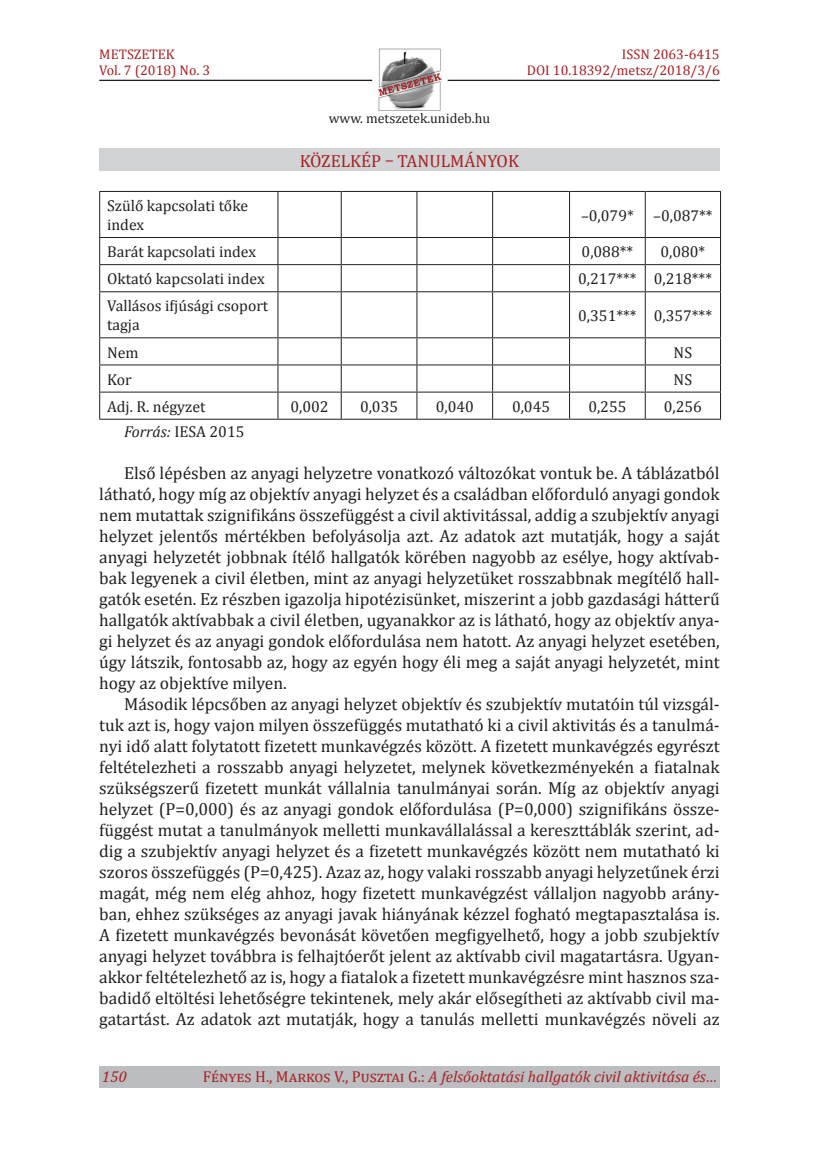
<style>
.page{position:relative;width:819px;height:1166px;background:#fff}
.page>*{position:absolute;margin:0;border:0;box-sizing:border-box;transform-origin:0 0}
.t1{font:17.5px/21px "Cambria";color:#231f20;text-align:justify}
.t2{font:17.5px "Cambria";color:#a72023}
.t3{font:15.75px/18.9px "Cambria";color:#231f20}
.t4{font:italic 15.75px "Cambria";color:#a72023}
.t5{font:14px/15.8px "Cambria";color:#a72023}
.t6{font:14px "Cambria";color:#231f20}
.s1{font-style:italic}
.s2{font-style:normal}
</style>
<div class="page">
<img style="left:378px;top:48px;width:64px;height:63px">
<hr style="left:99px;top:80px;width:273px;height:1px;background:#231f20">
<hr style="left:447px;top:80px;width:272px;height:1px;background:#231f20">
<div style="left:99px;top:1067px;width:620px;height:21px;background:#bcbdc0"></div>
<div style="left:99px;top:148px;width:620px;height:23px;background:#d1d2d4"></div>
<hr style="left:720px;top:192px;width:1px;height:45px;background:#231f20">
<svg style="left:720px;top:238px;width:1px;height:53px"></svg>
<hr style="left:720px;top:292px;width:1px;height:45px;background:#231f20">
<hr style="left:99px;top:191px;width:179px;height:1px;background:#231f20">
<hr style="left:278px;top:191px;width:63px;height:1px;background:#231f20">
<hr style="left:341px;top:191px;width:76px;height:1px;background:#231f20">
<hr style="left:417px;top:191px;width:75px;height:1px;background:#231f20">
<hr style="left:492px;top:191px;width:77px;height:1px;background:#231f20">
<hr style="left:569px;top:191px;width:76px;height:1px;background:#231f20">
<hr style="left:645px;top:191px;width:76px;height:1px;background:#231f20">
<hr style="left:99px;top:237px;width:179px;height:1px;background:#231f20">
<hr style="left:278px;top:237px;width:63px;height:1px;background:#231f20">
<hr style="left:341px;top:237px;width:76px;height:1px;background:#231f20">
<hr style="left:417px;top:237px;width:75px;height:1px;background:#231f20">
<hr style="left:492px;top:237px;width:77px;height:1px;background:#231f20">
<hr style="left:569px;top:237px;width:76px;height:1px;background:#231f20">
<hr style="left:645px;top:237px;width:76px;height:1px;background:#231f20">
<hr style="left:99px;top:264px;width:179px;height:1px;background:#231f20">
<hr style="left:278px;top:264px;width:63px;height:1px;background:#231f20">
<hr style="left:341px;top:264px;width:76px;height:1px;background:#231f20">
<hr style="left:417px;top:264px;width:75px;height:1px;background:#231f20">
<hr style="left:492px;top:264px;width:77px;height:1px;background:#231f20">
<hr style="left:569px;top:264px;width:76px;height:1px;background:#231f20">
<hr style="left:645px;top:264px;width:76px;height:1px;background:#231f20">
<hr style="left:99px;top:291px;width:179px;height:1px;background:#231f20">
<hr style="left:278px;top:291px;width:63px;height:1px;background:#231f20">
<hr style="left:341px;top:291px;width:76px;height:1px;background:#231f20">
<hr style="left:417px;top:291px;width:75px;height:1px;background:#231f20">
<hr style="left:492px;top:291px;width:77px;height:1px;background:#231f20">
<hr style="left:569px;top:291px;width:76px;height:1px;background:#231f20">
<hr style="left:645px;top:291px;width:76px;height:1px;background:#231f20">
<hr style="left:99px;top:337px;width:179px;height:1px;background:#231f20">
<hr style="left:278px;top:337px;width:63px;height:1px;background:#231f20">
<hr style="left:341px;top:337px;width:76px;height:1px;background:#231f20">
<hr style="left:417px;top:337px;width:75px;height:1px;background:#231f20">
<hr style="left:492px;top:337px;width:77px;height:1px;background:#231f20">
<hr style="left:569px;top:337px;width:76px;height:1px;background:#231f20">
<hr style="left:645px;top:337px;width:76px;height:1px;background:#231f20">
<hr style="left:99px;top:364px;width:179px;height:1px;background:#231f20">
<hr style="left:278px;top:364px;width:63px;height:1px;background:#231f20">
<hr style="left:341px;top:364px;width:76px;height:1px;background:#231f20">
<hr style="left:417px;top:364px;width:75px;height:1px;background:#231f20">
<hr style="left:492px;top:364px;width:77px;height:1px;background:#231f20">
<hr style="left:569px;top:364px;width:76px;height:1px;background:#231f20">
<hr style="left:645px;top:364px;width:76px;height:1px;background:#231f20">
<hr style="left:99px;top:392px;width:179px;height:1px;background:#231f20">
<hr style="left:278px;top:392px;width:63px;height:1px;background:#231f20">
<hr style="left:341px;top:392px;width:76px;height:1px;background:#231f20">
<hr style="left:417px;top:392px;width:75px;height:1px;background:#231f20">
<hr style="left:492px;top:392px;width:77px;height:1px;background:#231f20">
<hr style="left:569px;top:392px;width:76px;height:1px;background:#231f20">
<hr style="left:645px;top:392px;width:76px;height:1px;background:#231f20">
<hr style="left:99px;top:419px;width:179px;height:1px;background:#231f20">
<hr style="left:278px;top:419px;width:63px;height:1px;background:#231f20">
<hr style="left:341px;top:419px;width:76px;height:1px;background:#231f20">
<hr style="left:417px;top:419px;width:75px;height:1px;background:#231f20">
<hr style="left:492px;top:419px;width:77px;height:1px;background:#231f20">
<hr style="left:569px;top:419px;width:76px;height:1px;background:#231f20">
<hr style="left:645px;top:419px;width:76px;height:1px;background:#231f20">
<hr style="left:99px;top:192px;width:1px;height:45px;background:#231f20">
<hr style="left:277px;top:192px;width:1px;height:45px;background:#231f20">
<hr style="left:341px;top:192px;width:1px;height:45px;background:#231f20">
<hr style="left:416px;top:192px;width:1px;height:45px;background:#231f20">
<hr style="left:492px;top:192px;width:1px;height:45px;background:#231f20">
<hr style="left:569px;top:192px;width:1px;height:45px;background:#231f20">
<hr style="left:644px;top:192px;width:1px;height:45px;background:#231f20">
<svg style="left:99px;top:238px;width:1px;height:53px"></svg>
<svg style="left:277px;top:238px;width:1px;height:53px"></svg>
<svg style="left:341px;top:238px;width:1px;height:53px"></svg>
<svg style="left:416px;top:238px;width:1px;height:53px"></svg>
<svg style="left:492px;top:238px;width:1px;height:53px"></svg>
<svg style="left:569px;top:238px;width:1px;height:53px"></svg>
<svg style="left:644px;top:238px;width:1px;height:53px"></svg>
<hr style="left:99px;top:292px;width:1px;height:45px;background:#231f20">
<hr style="left:277px;top:292px;width:1px;height:45px;background:#231f20">
<hr style="left:341px;top:292px;width:1px;height:45px;background:#231f20">
<hr style="left:416px;top:292px;width:1px;height:45px;background:#231f20">
<hr style="left:492px;top:292px;width:1px;height:45px;background:#231f20">
<hr style="left:569px;top:292px;width:1px;height:45px;background:#231f20">
<hr style="left:644px;top:292px;width:1px;height:45px;background:#231f20">
<svg style="left:99px;top:338px;width:1px;height:81px"></svg>
<svg style="left:277px;top:338px;width:1px;height:81px"></svg>
<svg style="left:341px;top:338px;width:1px;height:81px"></svg>
<svg style="left:416px;top:338px;width:1px;height:81px"></svg>
<svg style="left:492px;top:338px;width:1px;height:81px"></svg>
<svg style="left:569px;top:338px;width:1px;height:81px"></svg>
<svg style="left:644px;top:338px;width:1px;height:81px"></svg>
<svg style="left:720px;top:338px;width:1px;height:81px"></svg>
<p class="t5" style="left:99px;top:46px;width:112px">METSZETEK<br>Vol. 7 (2018) No. 3</p>
<p class="t5" style="left:527px;top:46px;width:194px;text-align:right">ISSN 2063-6415<br>Doi 10.18392/metsz/2018/3/6</p>
<p class="t6" style="left:328px;top:110px;width:163px">www. metszetek.unideb.hu</p>
<p class="t2" style="left:300px;top:151px;width:219px">KÖZELKÉP – tanulmányok</p>
<p class="t3" style="left:107px;top:196px;width:142px">Szülő kapcsolati tőke index</p>
<p class="t3" style="left:581px;top:206px;width:133px">–0,079* –0,087**</p>
<p class="t3" style="left:107px;top:242px;width:150px">Barát kapcsolati index</p>
<p class="t3" style="left:581px;top:242px;width:53px">0,088**</p>
<p class="t3" style="left:660px;top:242px;width:46px">0,080*</p>
<p class="t3" style="left:107px;top:269px;width:159px">Oktató kapcsolati index</p>
<p class="t3" style="left:578px;top:269px;width:135px">0,217*** 0,218***</p>
<p class="t3" style="left:107px;top:297px;width:163px">Vallásos ifjúsági csoport tagja</p>
<p class="t3" style="left:578px;top:306px;width:135px">0,351*** 0,357***</p>
<p class="t3" style="left:107px;top:343px;width:33px">Nem</p>
<p class="t3" style="left:673px;top:343px;width:20px">NS</p>
<p class="t3" style="left:107px;top:370px;width:26px">Kor</p>
<p class="t3" style="left:673px;top:370px;width:20px">NS</p>
<p class="t3" style="left:107px;top:397px;width:100px">Adj. R. négyzet</p>
<p class="t3" style="left:290px;top:397px;width:40px">0,002</p>
<p class="t3" style="left:360px;top:397px;width:40px">0,035</p>
<p class="t3" style="left:435px;top:397px;width:40px">0,040</p>
<p class="t3" style="left:512px;top:397px;width:40px">0,045</p>
<p class="t3" style="left:588px;top:397px;width:40px">0,255</p>
<p class="t3" style="left:663px;top:397px;width:40px">0,256</p>
<p class="t3" style="left:124px;top:422px;width:122px"><span class="s1">Forrás:</span> IESA 2015</p>
<p class="t1" style="left:99px;top:462px;width:622px;text-indent:25px">Első lépésben az anyagi helyzetre vonatkozó változókat vontuk be. A táblázatból látható, hogy míg az objektív anyagi helyzet és a családban előforduló anyagi gondok nem mutattak szignifikáns összefüggést a civil aktivitással, addig a szubjektív anyagi helyzet jelentős mértékben befolyásolja azt. Az adatok azt mutatják, hogy a saját anyagi helyzetét jobbnak ítélő hallgatók körében nagyobb az esélye, hogy aktívab&shy;bak legyenek a civil életben, mint az anyagi helyzetüket rosszabbnak megítélő hall&shy;gatók esetén. Ez részben igazolja hipotézisünket, miszerint a jobb gazdasági hátterű hallgatók aktívabbak a civil életben, ugyanakkor az is látható, hogy az objektív anya&shy;gi helyzet és az anyagi gondok előfordulása nem hatott. Az anyagi helyzet esetében, úgy látszik, fontosabb az, hogy az egyén hogy éli meg a saját anyagi helyzetét, mint hogy az objektíve milyen.</p>
<p class="t1" style="left:99px;top:693px;width:622px;text-indent:25px">Második lépcsőben az anyagi helyzet objektív és szubjektív mutatóin túl vizsgál&shy;tuk azt is, hogy vajon milyen összefüggés mutatható ki a civil aktivitás és a tanulmá&shy;nyi idő alatt folytatott fizetett munkavégzés között. A fizetett munkavégzés egyrészt feltételezheti a rosszabb anyagi helyzetet, melynek következményekén a fiatalnak szükségszerű fizetett munkát vállalnia tanulmányai során. Míg az objektív anyagi helyzet (P=0,000) és az anyagi gondok előfordulása (P=0,000) szignifikáns össze&shy;függést mutat a tanulmányok melletti munkavállalással a kereszttáblák szerint, ad&shy;dig a szubjektív anyagi helyzet és a fizetett munkavégzés között nem mutatható ki szoros összefüggés (P=0,425). Azaz az, hogy valaki rosszabb anyagi helyzetűnek érzi magát, még nem elég ahhoz, hogy fizetett munkavégzést vállaljon nagyobb arány&shy;ban, ehhez szükséges az anyagi javak hiányának kézzel fogható megtapasztalása is.<br>A fizetett munkavégzés bevonását követően megfigyelhető, hogy a jobb szubjektív anyagi helyzet továbbra is felhajtóerőt jelent az aktívabb civil magatartásra. Ugyan&shy;akkor feltételezhető az is, hogy a fiatalok a fizetett munkavégzésre mint hasznos sza&shy;badidő eltöltési lehetőségre tekintenek, mely akár elősegítheti az aktívabb civil ma&shy;gatartást. Az adatok azt mutatják, hogy a tanulás melletti munkavégzés növeli az</p>
<p class="t4" style="left:102px;top:1065px;width:26px">150</p>
<p class="t4" style="left:203px;top:1065px;width:515px"><span class="s2">Fényes H., Markos V., Pusztai G.:</span> A felsőoktatási hallgatók civil aktivitása és…</p>
</div>
